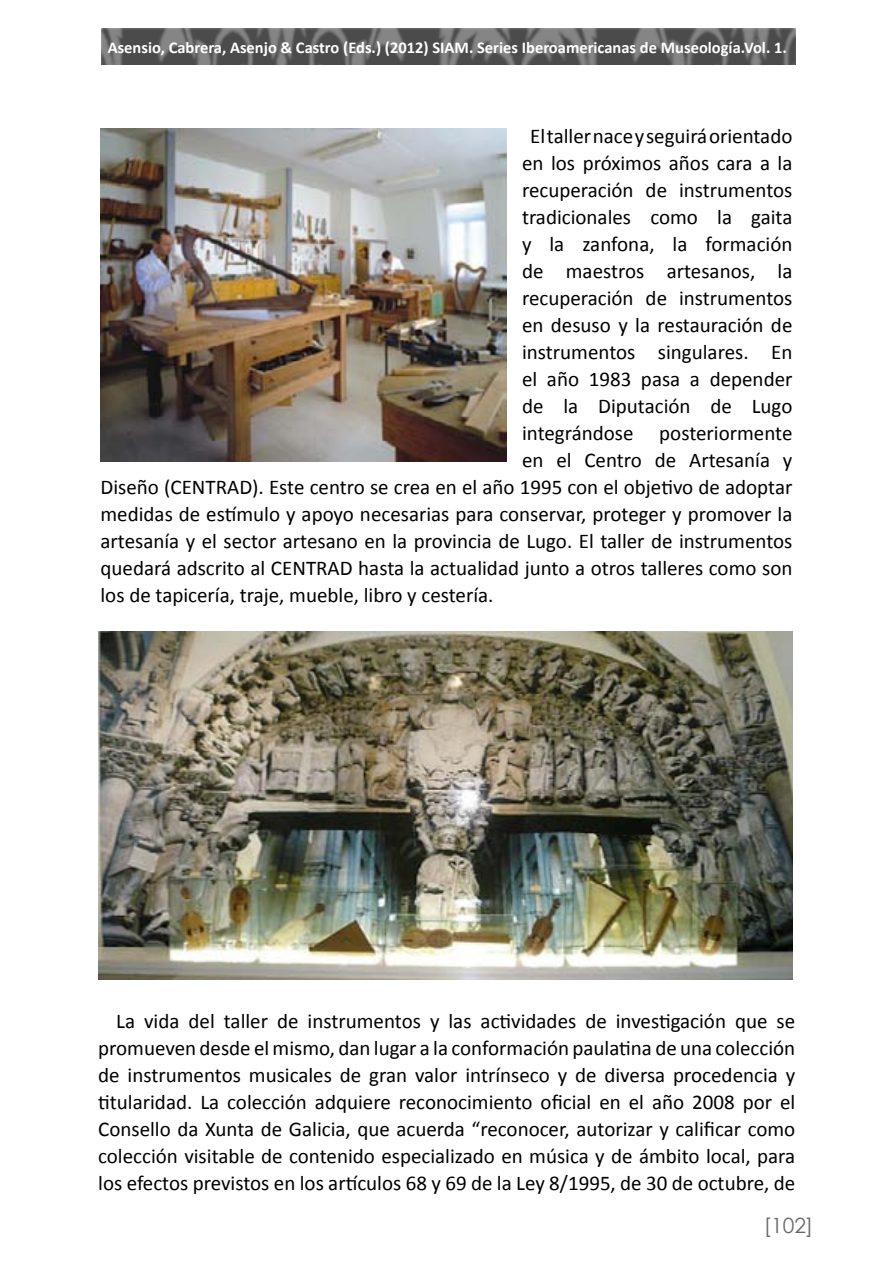
<style>
.page{position:relative;width:893px;height:1263px;background:#fff}
.page>*{position:absolute;margin:0;border:0;box-sizing:border-box;transform-origin:0 0}
.t1{font:21px/27px "Calibri";color:#000;text-align:justify}
.t2{font:21px "Century Gothic";color:#66676a}
.t3{font:700 16.5px "Calibri";color:#fff}
</style>
<div class="page">
<img style="left:102px;top:28px;width:693px;height:37px">
<img style="left:100px;top:128px;width:407px;height:333px">
<img style="left:98px;top:631px;width:694px;height:348px">
<p class="t3" style="left:108px;top:37px;width:681px">Asensio, Cabrera, Asenjo &amp; Castro (Eds.) (2012) SIAM. Series Iberoamericanas de Museología.Vol. 1.</p>
<p class="t1" style="left:530px;top:123px;width:264px">El taller nace y seguirá orientado</p>
<p class="t1" style="left:522px;top:150px;width:272px">en los próximos años cara a la</p>
<p class="t1" style="left:522px;top:177px;width:272px">recuperación de instrumentos</p>
<p class="t1" style="left:522px;top:204px;width:272px">tradicionales como la gaita</p>
<p class="t1" style="left:522px;top:231px;width:272px">y la zanfona, la formación</p>
<p class="t1" style="left:522px;top:258px;width:272px">de maestros artesanos, la</p>
<p class="t1" style="left:522px;top:285px;width:272px">recuperación de instrumentos</p>
<p class="t1" style="left:522px;top:312px;width:272px">en desuso y la restauración de</p>
<p class="t1" style="left:522px;top:339px;width:272px">instrumentos singulares. En</p>
<p class="t1" style="left:522px;top:366px;width:272px">el año 1983 pasa a depender</p>
<p class="t1" style="left:522px;top:393px;width:272px">de la Diputación de Lugo</p>
<p class="t1" style="left:522px;top:420px;width:272px">integrándose posteriormente</p>
<p class="t1" style="left:522px;top:447px;width:272px">en el Centro de Artesanía y</p>
<p class="t1" style="left:101px;top:474px;width:693px">Diseño (CENTRAD). Este centro se crea en el año 1995 con el objetivo de adoptar</p>
<p class="t1" style="left:101px;top:501px;width:693px">medidas de estímulo y apoyo necesarias para conservar, proteger y promover la</p>
<p class="t1" style="left:101px;top:528px;width:693px">artesanía y el sector artesano en la provincia de Lugo. El taller de instrumentos</p>
<p class="t1" style="left:101px;top:555px;width:693px">quedará adscrito al CENTRAD hasta la actualidad junto a otros talleres como son</p>
<p class="t1" style="left:101px;top:582px;width:395px">los de tapicería, traje, mueble, libro y cestería.</p>
<p class="t1" style="left:98px;top:1007px;width:699px;text-indent:18px">La vida del taller de instrumentos y las actividades de investigación que se promueven desde el mismo, dan lugar a la conformación paulatina de una colección de instrumentos musicales de gran valor intrínseco y de diversa procedencia y titularidad. La colección adquiere reconocimiento oficial en el año 2008 por el Consello da Xunta de Galicia, que acuerda “reconocer, autorizar y calificar como colección visitable de contenido especializado en música y de ámbito local, para los efectos previstos en los artículos 68 y 69 de la Ley 8/1995, de 30 de octubre, de</p>
<p class="t2" style="left:764px;top:1211px;width:51px">[102]</p>
</div>
